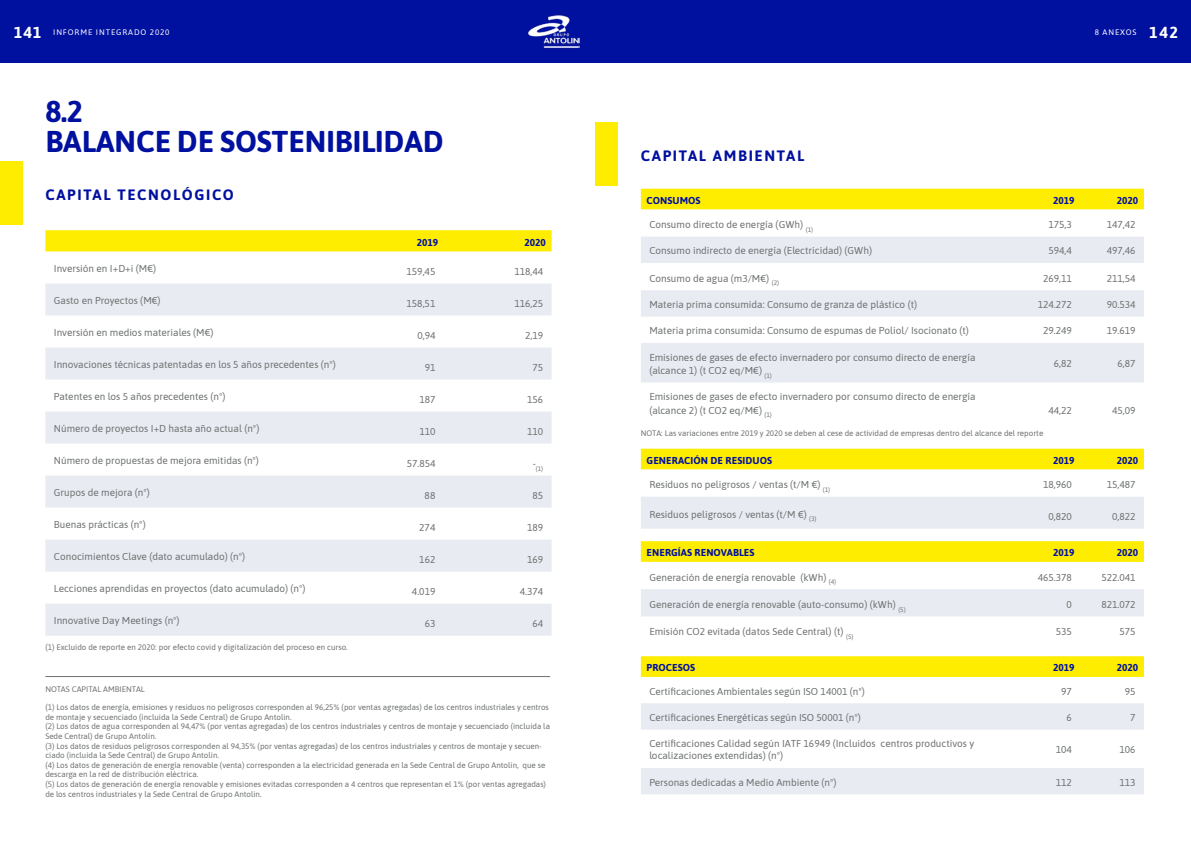
<style>
.page{position:relative;width:1191px;height:842px;background:#fff}
.page>*{position:absolute;margin:0;border:0;box-sizing:border-box;transform-origin:0 0}
.t1{font:700 30px/30px "Asap";color:#00109f}
.t2{font:700 15px "Asap";letter-spacing:.11em;color:#00109f}
.t3{font:10px/13.2px "Asap";color:#6e7171}
.t4{font:700 10px "Asap";letter-spacing:.01em;color:#00109f}
.t5{font:8px/9.6px "Asap";color:#6e7171}
.t6{font:8px "Asap";letter-spacing:.11em;color:#fff}
.t7{font:6.4px "Asap";color:#6e7171}
.s1{font-weight:700;font-size:16px}
</style>
<div class="page">
<div style="left:0;top:0;width:1191px;height:62px;background:#00109f"></div>
<img style="left:527px;top:15px;width:52px;height:33px">
<div style="left:0;top:162px;width:23px;height:63px;background:#ffed00"></div>
<div style="left:45px;top:230px;width:506px;height:21px;background:#ffed00"></div>
<svg style="left:45px;top:283px;width:506px;height:353px;fill:#e9ebf2"></svg>
<div style="left:595px;top:123px;width:23px;height:63px;background:#ffed00"></div>
<div style="left:641px;top:189px;width:503px;height:20px;background:#ffed00"></div>
<svg style="left:641px;top:237px;width:503px;height:145px;fill:#e9ebf2"></svg>
<div style="left:641px;top:449px;width:503px;height:20px;background:#ffed00"></div>
<div style="left:641px;top:497px;width:503px;height:32px;background:#e9ebf2"></div>
<svg style="left:641px;top:541px;width:503px;height:21px;background:#ffed03"></svg>
<div style="left:641px;top:589px;width:503px;height:27px;background:#e9ebf2"></div>
<svg style="left:641px;top:656px;width:503px;height:21px;background:#ffed03"></svg>
<svg style="left:641px;top:703px;width:503px;height:91px;fill:#e9ebf2"></svg>
<hr style="left:45px;top:676px;width:505px;height:1px;background:#6e7171">
<p class="t6" style="left:14px;top:26px;width:157px"><span class="s1">141</span> INFORME INTEGRADO 2020</p>
<p class="t6" style="left:1094px;top:26px;width:85px">8 Anexos <span class="s1">142</span></p>
<h1 class="t1" style="left:45px;top:95px;width:400px">8.2<br>BALANCE DE SOSTENIBILIDAD</h1>
<h2 class="t2" style="left:45px;top:185px;width:190px">CAPITAL TECNOLÓGICO</h2>
<p class="t4" style="left:417px;top:235px;width:23px">2019</p>
<p class="t4" style="left:524px;top:235px;width:23px">2020</p>
<p class="t3" style="left:54px;top:261px;width:104px">Inversión en I+D+i (M€)</p>
<p class="t3" style="left:406px;top:264px;width:30px">159,45</p>
<p class="t3" style="left:514px;top:264px;width:30px">118,44</p>
<p class="t3" style="left:54px;top:293px;width:108px">Gasto en Proyectos (M€)</p>
<p class="t3" style="left:406px;top:296px;width:30px">158,51</p>
<p class="t3" style="left:514px;top:296px;width:30px">116,25</p>
<p class="t3" style="left:54px;top:325px;width:161px">Inversión en medios materiales (M€)</p>
<p class="t3" style="left:417px;top:328px;width:20px">0,94</p>
<p class="t3" style="left:525px;top:328px;width:20px">2,19</p>
<p class="t3" style="left:54px;top:357px;width:283px">Innovaciones técnicas patentadas en los 5 años precedentes (nº)</p>
<p class="t3" style="left:425px;top:360px;width:12px">91</p>
<p class="t3" style="left:532px;top:360px;width:12px">75</p>
<p class="t3" style="left:54px;top:390px;width:173px">Patentes en los 5 años precedentes (nº)</p>
<p class="t3" style="left:419px;top:392px;width:18px">187</p>
<p class="t3" style="left:527px;top:392px;width:18px">156</p>
<p class="t3" style="left:54px;top:422px;width:207px">N úmero de proyectos I+D hasta año actual (nº)</p>
<p class="t3" style="left:419px;top:424px;width:18px">110</p>
<p class="t3" style="left:527px;top:424px;width:18px">110</p>
<p class="t3" style="left:54px;top:454px;width:206px">N úmero de propuestas de mejora emitidas (nº)</p>
<p class="t3" style="left:407px;top:456px;width:30px">57.854</p>
<p class="t7" style="left:532px;top:464px;width:12px"><sup>-</sup>(1)</p>
<p class="t3" style="left:54px;top:486px;width:97px">Grupos de mejora (nº)</p>
<p class="t3" style="left:424px;top:488px;width:12px">88</p>
<p class="t3" style="left:532px;top:488px;width:12px">85</p>
<p class="t3" style="left:54px;top:518px;width:93px">Buenas prácticas (nº)</p>
<p class="t3" style="left:419px;top:520px;width:18px">274</p>
<p class="t3" style="left:527px;top:520px;width:18px">189</p>
<p class="t3" style="left:54px;top:550px;width:193px">Conocimientos Clave (dato acumulado) (nº)</p>
<p class="t3" style="left:419px;top:552px;width:18px">162</p>
<p class="t3" style="left:527px;top:552px;width:18px">169</p>
<p class="t3" style="left:54px;top:582px;width:253px">Lecciones aprendidas en proyectos (dato acumulado) (nº)</p>
<p class="t3" style="left:412px;top:584px;width:25px">4.019</p>
<p class="t3" style="left:520px;top:584px;width:25px">4.374</p>
<p class="t3" style="left:54px;top:614px;width:127px">Innovative Day Meetings (nº)</p>
<p class="t3" style="left:425px;top:616px;width:12px">63</p>
<p class="t3" style="left:532px;top:616px;width:12px">64</p>
<p class="t5" style="left:45px;top:642px;width:304px">(1) Excluido de reporte en 2020: por efecto covid y digitalización del proceso en curso.</p>
<p class="t5" style="left:45px;top:684px;width:101px">NOTAS CAPITAL AMBIENTAL</p>
<p class="t5" style="left:45px;top:702px;width:506px">(1) Los datos de energía, emisiones y residuos no peligrosos corresponden al 96,25% (por ventas agregadas) de los centros industriales y centros de montaje y secuenciado (incluida la Sede Central) de Grupo Antolin.<br>(2) Los datos de agua corresponden al 94,47% (por ventas agregadas) de los centros industriales y centros de montaje y secuenciado (incluida la Sede Central) de Grupo Antolin.<br>(3) Los datos de residuos peligrosos corresponden al 94,35% (por ventas agregadas) de los centros industriales y centros de montaje y secuen&shy;ciado (incluida la Sede Central) de Grupo Antolin.<br>(4) Los datos de generación de energía renovable (venta) corresponden a la electricidad generada en la Sede Central de Grupo Antolin, que se descarga en la red de distribución eléctrica.<br>(5) Los datos de generación de energía renovable y emisiones evitadas corresponden a 4 centros que representan el 1% (por ventas agregadas) de los centros industriales y la Sede Central de Grupo Antolin.</p>
<h2 class="t2" style="left:641px;top:145px;width:165px">CAPITAL AMBIENTAL</h2>
<p class="t4" style="left:646px;top:193px;width:56px">CONSUMOS</p>
<p class="t4" style="left:1053px;top:193px;width:23px">2019</p>
<p class="t4" style="left:1116px;top:193px;width:23px">2020</p>
<p class="t3" style="left:649px;top:217px;width:165px">Consumo directo de energía (GWh) <sub>(1)</sub></p>
<p class="t3" style="left:1048px;top:217px;width:25px">175,3</p>
<p class="t3" style="left:1106px;top:217px;width:30px">147,42</p>
<p class="t3" style="left:649px;top:244px;width:224px">Consumo indirecto de energía (Electricidad) (GWh)</p>
<p class="t3" style="left:1048px;top:244px;width:25px">594,4</p>
<p class="t3" style="left:1106px;top:244px;width:30px">497,46</p>
<p class="t3" style="left:649px;top:271px;width:131px">Consumo de agua (m3/M€) <sub>(2)</sub></p>
<p class="t3" style="left:1043px;top:271px;width:30px">269,11</p>
<p class="t3" style="left:1106px;top:271px;width:30px">211,54</p>
<p class="t3" style="left:649px;top:297px;width:269px">Materia prima consumida: Consumo de granza de plástico (t)</p>
<p class="t3" style="left:1037px;top:297px;width:36px">124.272</p>
<p class="t3" style="left:1106px;top:297px;width:30px">90.534</p>
<p class="t3" style="left:649px;top:324px;width:321px">Materia prima consumida: Consumo de espumas de Poliol/ Isocionato (t)</p>
<p class="t3" style="left:1043px;top:324px;width:30px">29.249</p>
<p class="t3" style="left:1106px;top:324px;width:30px">19.619</p>
<p class="t3" style="left:649px;top:350px;width:328px">Emisiones de gases de efecto invernadero por consumo directo de energía (alcance 1) (t CO2 eq/M€) <sub>(1)</sub></p>
<p class="t3" style="left:1053px;top:357px;width:20px">6,82</p>
<p class="t3" style="left:1117px;top:357px;width:20px">6,87</p>
<p class="t3" style="left:649px;top:390px;width:328px">Emisiones de gases de efecto invernadero por consumo directo de energía (alcance 2) (t CO2 eq/M€) <sub>(1)</sub></p>
<p class="t3" style="left:1048px;top:403px;width:25px">44,22</p>
<p class="t3" style="left:1112px;top:403px;width:25px">45,09</p>
<p class="t5" style="left:641px;top:428px;width:404px">NOTA: Las variaciones entre 2019 y 2020 se deben al cese de actividad de empresas dentro del alcance del reporte</p>
<p class="t4" style="left:646px;top:453px;width:127px">GENERACIÓN DE RESIDUOS</p>
<p class="t4" style="left:1053px;top:453px;width:23px">2019</p>
<p class="t4" style="left:1116px;top:453px;width:23px">2020</p>
<p class="t3" style="left:649px;top:477px;width:182px">Residuos no peligrosos / ventas (t/M €) <sub>(1)</sub></p>
<p class="t3" style="left:1043px;top:477px;width:30px">18,960</p>
<p class="t3" style="left:1106px;top:477px;width:30px">15,487</p>
<p class="t3" style="left:649px;top:507px;width:169px">Residuos peligrosos / ventas (t/M €) <sub>(3)</sub></p>
<p class="t3" style="left:1048px;top:509px;width:25px">0,820</p>
<p class="t3" style="left:1112px;top:509px;width:25px">0,822</p>
<p class="t4" style="left:646px;top:546px;width:109px">ENERGÍAS RENOVABLES</p>
<p class="t4" style="left:1053px;top:546px;width:23px">2019</p>
<p class="t4" style="left:1116px;top:546px;width:23px">2020</p>
<p class="t3" style="left:649px;top:570px;width:188px">Generación de energía renovable (kWh) <sub>(4)</sub></p>
<p class="t3" style="left:1037px;top:570px;width:36px">465.378</p>
<p class="t3" style="left:1101px;top:570px;width:36px">522.041</p>
<p class="t3" style="left:649px;top:597px;width:258px">Generación de energía renovable (auto-consumo) (kWh) <sub>(5)</sub></p>
<p class="t3" style="left:1066px;top:597px;width:7px">0</p>
<p class="t3" style="left:1101px;top:597px;width:36px">821.072</p>
<p class="t3" style="left:649px;top:625px;width:205px">Emisión CO2 evitada (datos Sede Central) (t) <sub>(5)</sub></p>
<p class="t3" style="left:1055px;top:625px;width:18px">535</p>
<p class="t3" style="left:1119px;top:625px;width:18px">575</p>
<p class="t4" style="left:646px;top:661px;width:50px">PROCESOS</p>
<p class="t4" style="left:1053px;top:661px;width:23px">2019</p>
<p class="t4" style="left:1116px;top:661px;width:23px">2020</p>
<p class="t3" style="left:649px;top:684px;width:217px">Certificaciones Ambientales según ISO 14001 (nº)</p>
<p class="t3" style="left:1061px;top:684px;width:12px">97</p>
<p class="t3" style="left:1124px;top:684px;width:12px">95</p>
<p class="t3" style="left:649px;top:710px;width:213px">Certificaciones Energéticas según ISO 50001 (nº)</p>
<p class="t3" style="left:1066px;top:710px;width:7px">6</p>
<p class="t3" style="left:1130px;top:710px;width:7px">7</p>
<p class="t3" style="left:649px;top:737px;width:326px;line-height:12px">Certificaciones Calidad según IATF 16949 (Incluidos centros productivos y localizaciones extendidas) (nº)</p>
<p class="t3" style="left:1055px;top:743px;width:18px">104</p>
<p class="t3" style="left:1119px;top:743px;width:18px">106</p>
<p class="t3" style="left:649px;top:775px;width:189px">Personas dedicadas a Medio Ambiente (nº)</p>
<p class="t3" style="left:1055px;top:775px;width:18px">112</p>
<p class="t3" style="left:1119px;top:775px;width:18px">113</p>
</div>
